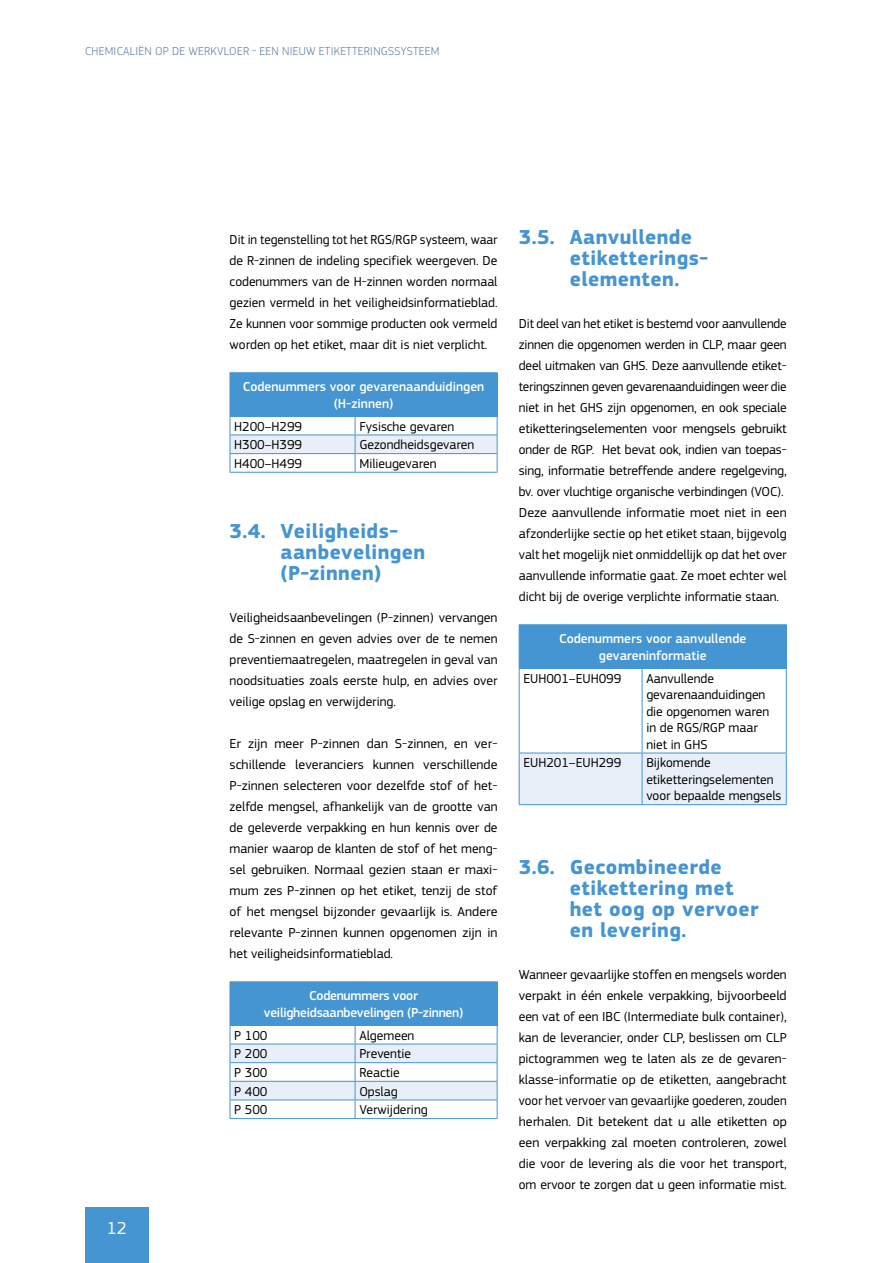
<style>
.page{position:relative;width:893px;height:1263px;background:#fff}
.page>*{position:absolute;margin:0;border:0;box-sizing:border-box;transform-origin:0 0}
.t1{font:700 21px/21px "PF Square Sans Pro";letter-spacing:.02em;color:#4495d1}
.t2{font:18px "PF Square Sans Pro";color:#fff}
.t3{font:13.5px/21px "PF Square Sans Pro";color:#000;text-align:justify}
.t4{font:500 13.5px/16.5px "PF Square Sans Pro";color:#fff;text-align:center}
.t5{font:500 13.5px/16.5px "PF Square Sans Pro";letter-spacing:-.02em;color:#fff;text-align:center}
.t6{font:300 12px "PF Square Sans Pro";letter-spacing:.02em;color:#5c7da0}
</style>
<div class="page">
<div style="left:85px;top:1207px;width:64px;height:56px;background:#4495d1"></div>
<div style="left:230px;top:373px;width:267px;height:43px;background:#4495d1"></div>
<hr style="left:497px;top:373px;width:1px;height:43px;background:#4495d1">
<svg style="left:230px;top:417px;width:268px;height:55px"></svg>
<hr style="left:230px;top:472px;width:125px;height:1px;background:#4495d1">
<hr style="left:355px;top:472px;width:142px;height:1px;background:#4495d1">
<hr style="left:230px;top:372px;width:125px;height:1px;background:#4495d1">
<hr style="left:355px;top:372px;width:142px;height:1px;background:#4495d1">
<hr style="left:230px;top:416px;width:125px;height:1px;background:#4495d1">
<hr style="left:355px;top:416px;width:142px;height:1px;background:#4495d1">
<div style="left:230px;top:982px;width:267px;height:43px;background:#4495d1"></div>
<hr style="left:497px;top:982px;width:1px;height:43px;background:#4495d1">
<svg style="left:230px;top:1026px;width:268px;height:92px"></svg>
<hr style="left:230px;top:1118px;width:125px;height:1px;background:#4495d1">
<hr style="left:355px;top:1118px;width:142px;height:1px;background:#4495d1">
<hr style="left:230px;top:981px;width:125px;height:1px;background:#4495d1">
<hr style="left:355px;top:981px;width:142px;height:1px;background:#4495d1">
<hr style="left:230px;top:1025px;width:125px;height:1px;background:#4495d1">
<hr style="left:355px;top:1025px;width:142px;height:1px;background:#4495d1">
<div style="left:519px;top:625px;width:267px;height:43px;background:#4495d1"></div>
<div style="left:520px;top:754px;width:266px;height:50px;background:#e9eff8"></div>
<hr style="left:786px;top:625px;width:1px;height:43px;background:#4495d1">
<hr style="left:642px;top:669px;width:1px;height:84px;background:#4495d1">
<hr style="left:519px;top:753px;width:123px;height:1px;background:#4495d1">
<hr style="left:642px;top:753px;width:145px;height:1px;background:#4495d1">
<hr style="left:642px;top:753px;width:1px;height:51px;background:#4495d1">
<hr style="left:519px;top:669px;width:1px;height:84px;background:#4495d1">
<hr style="left:786px;top:669px;width:1px;height:84px;background:#4495d1">
<hr style="left:519px;top:753px;width:1px;height:51px;background:#4495d1">
<hr style="left:786px;top:753px;width:1px;height:51px;background:#4495d1">
<hr style="left:519px;top:804px;width:123px;height:1px;background:#4495d1">
<hr style="left:642px;top:804px;width:145px;height:1px;background:#4495d1">
<hr style="left:519px;top:624px;width:123px;height:1px;background:#4495d1">
<hr style="left:642px;top:624px;width:145px;height:1px;background:#4495d1">
<hr style="left:519px;top:668px;width:123px;height:1px;background:#4495d1">
<hr style="left:642px;top:668px;width:145px;height:1px;background:#4495d1">
<p class="t6" style="left:85px;top:44px;width:356px">CHEMICALIËN OP DE WERKVLOER - EEN NIEUW ETIKETTERINGSSYSTEEM</p>
<h2 class="t2" style="left:107px;top:1218px;width:22px">12</h2>
<p class="t3" style="left:230px;top:229px;width:269px">Dit in tegenstelling tot het RGS/RGP systeem, waar de R-zinnen de indeling specifiek weergeven. De codenummers van de H-zinnen worden normaal gezien vermeld in het veiligheidsinformatieblad.<br>Ze kunnen voor sommige producten ook vermeld worden op het etiket, maar dit is niet verplicht.</p>
<p class="t4" style="left:243px;top:379px;width:243px">Codenummers voor gevarenaanduidingen (H-zinnen)</p>
<p class="t3" style="left:234px;top:416px;width:69px">H200–H299</p>
<p class="t3" style="left:359px;top:416px;width:96px">Fysische gevaren</p>
<p class="t3" style="left:234px;top:434px;width:69px">H300–H399</p>
<p class="t3" style="left:359px;top:434px;width:116px">Gezondheidsgevaren</p>
<p class="t3" style="left:234px;top:453px;width:69px">H400–H499</p>
<p class="t3" style="left:359px;top:453px;width:79px">Milieugevaren</p>
<h1 class="t1" style="left:281px;top:522px;width:146px;text-indent:-51px">3.4. Veiligheids&shy;aanbevelingen (P-zinnen)</h1>
<p class="t3" style="left:230px;top:607px;width:269px">Veiligheidsaanbevelingen (P-zinnen) vervangen de S-zinnen en geven advies over de te nemen preventiemaatregelen, maatregelen in geval van noodsituaties zoals eerste hulp, en advies over veilige opslag en verwijdering.</p>
<p class="t3" style="left:230px;top:733px;width:269px">Er zijn meer P-zinnen dan S-zinnen, en ver&shy;schillende leveranciers kunnen verschillende P-zinnen selecteren voor dezelfde stof of het&shy;zelfde mengsel, afhankelijk van de grootte van de geleverde verpakking en hun kennis over de manier waarop de klanten de stof of het meng&shy;sel gebruiken. Normaal gezien staan er maxi&shy;mum zes P-zinnen op het etiket, tenzij de stof of het mengsel bijzonder gevaarlijk is. Andere relevante P-zinnen kunnen opgenomen zijn in het veiligheidsinformatieblad.</p>
<p class="t5" style="left:264px;top:988px;width:201px">Codenummers voor veiligheidsaanbevelingen (P-zinnen)</p>
<p class="t3" style="left:234px;top:1025px;width:35px">P 100</p>
<p class="t3" style="left:359px;top:1025px;width:57px">Algemeen</p>
<p class="t3" style="left:234px;top:1043px;width:35px">P 200</p>
<p class="t3" style="left:359px;top:1043px;width:53px">Preventie</p>
<p class="t3" style="left:234px;top:1062px;width:35px">P 300</p>
<p class="t3" style="left:359px;top:1062px;width:42px">Reactie</p>
<p class="t3" style="left:234px;top:1081px;width:35px">P 400</p>
<p class="t3" style="left:359px;top:1081px;width:40px">Opslag</p>
<p class="t3" style="left:234px;top:1099px;width:35px">P 500</p>
<p class="t3" style="left:359px;top:1099px;width:70px">Verwijdering</p>
<h1 class="t1" style="left:570px;top:228px;width:140px;text-indent:-51px">3.5. Aanvullende etiketterings&shy;elementen.</h1>
<p class="t3" style="left:519px;top:313px;width:269px;text-align:left">Dit deel van het etiket is bestemd voor aanvullende zinnen die opgenomen werden in CLP, maar geen deel uitmaken van GHS. Deze aanvullende etiket&shy;teringszinnen geven gevarenaanduidingen weer die niet in het GHS zijn opgenomen, en ook speciale etiketteringselementen voor mengsels gebruikt onder de RGP. Het bevat ook, indien van toepas&shy;sing, informatie betreffende andere regelgeving, bv. over vluchtige organische verbindingen (VOC).<br>Deze aanvullende informatie moet niet in een afzonderlijke sectie op het etiket staan, bijgevolg valt het mogelijk niet onmiddellijk op dat het over aanvullende informatie gaat. Ze moet echter wel dicht bij de overige verplichte informatie staan.</p>
<p class="t4" style="left:559px;top:631px;width:189px">Codenummers voor aanvullende gevareninformatie</p>
<p class="t3" style="left:523px;top:668px;width:99px">EUH001–EUH099</p>
<p class="t3" style="left:646px;top:670px;width:124px;line-height:16.5px;text-align:left">Aanvullende gevarenaanduidingen die opgenomen waren in de RGS/RGP maar niet in GHS</p>
<p class="t3" style="left:523px;top:752px;width:99px">EUH201–EUH299</p>
<p class="t3" style="left:646px;top:755px;width:137px;line-height:16.5px;text-align:left">Bijkomende etiketteringselementen voor bepaalde mengsels</p>
<h1 class="t1" style="left:570px;top:858px;width:190px;text-indent:-51px">3.6. Gecombineerde etikettering met het oog op vervoer en levering.</h1>
<p class="t3" style="left:519px;top:964px;width:269px">Wanneer gevaarlijke stoffen en mengsels worden verpakt in één enkele verpakking, bijvoorbeeld een vat of een IBC (Intermediate bulk container), kan de leverancier, onder CLP, beslissen om CLP pictogrammen weg te laten als ze de gevaren&shy;klasse-informatie op de etiketten, aangebracht voor het vervoer van gevaarlijke goederen, zouden herhalen. Dit betekent dat u alle etiketten op een verpakking zal moeten controleren, zowel die voor de levering als die voor het transport, om ervoor te zorgen dat u geen informatie mist.</p>
</div>
